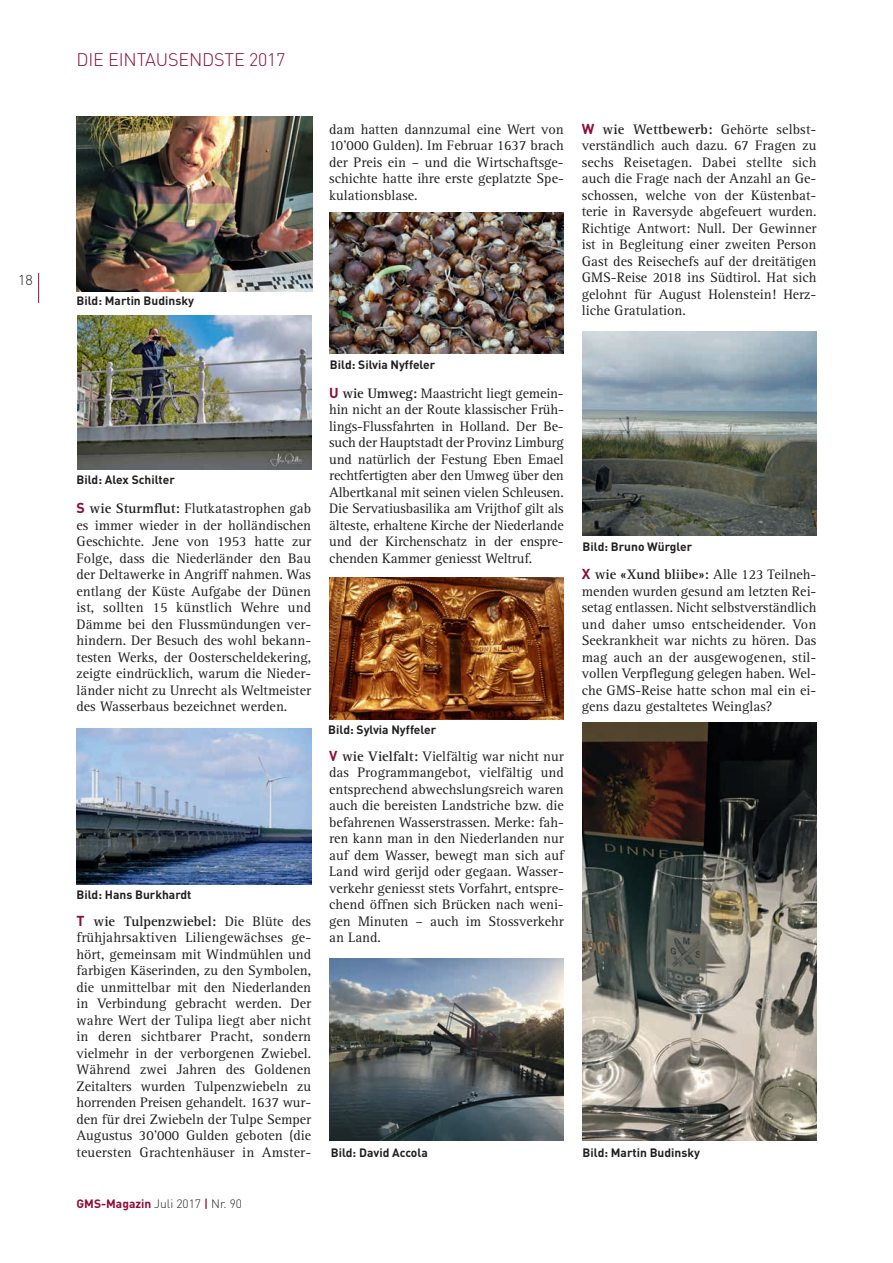
<style>
.page{position:relative;width:893px;height:1263px;background:#fff}
.page>*{position:absolute;margin:0;border:0;box-sizing:border-box;transform-origin:0 0}
.t1{font:300 18px "DIN";letter-spacing:-.01em;color:#8d0d3a}
.t2{font:14.25px/16.5px "Rotis Serif";color:#231f20;text-align:justify}
.t3{font:300 14.25px "DIN";color:#231f20}
.t4{font:700 12px "DIN";color:#231f20}
.t5{font:300 12px "DIN";color:#231f20}
.s1{font-family:"DIN";font-weight:700;color:#8d0d3a}
.s2{font-weight:700}
.s3{font-weight:700;color:#8d0d3a}
.s4{font-weight:500;color:#8d0d3a}
</style>
<div class="page">
<hr style="left:38px;top:273px;width:1px;height:30px;background:#8d0d3a">
<img style="left:77px;top:117px;width:235px;height:175px">
<img style="left:77px;top:315px;width:234px;height:155px">
<img style="left:77px;top:728px;width:234px;height:156px">
<img style="left:329px;top:213px;width:234px;height:140px">
<img style="left:329px;top:577px;width:234px;height:142px">
<img style="left:329px;top:959px;width:235px;height:181px">
<img style="left:583px;top:332px;width:233px;height:204px">
<img style="left:583px;top:723px;width:233px;height:417px">
<p class="t3" style="left:18px;top:271px;width:16px">18</p>
<p class="t1" style="left:77px;top:48px;width:211px">DIE EINTAUSENDSTE 2017</p>
<p class="t4" style="left:77px;top:293px;width:119px">Bild: Martin Budinsky</p>
<p class="t2" style="left:329px;top:121px;width:236px">dam hatten dannzumal eine Wert von 10'000 Gulden). Im Februar 1637 brach der Preis ein – und die Wirtschaftsge&shy;schichte hatte ihre erste geplatzte Spe&shy;kulationsblase.</p>
<p class="t2" style="left:582px;top:121px;width:236px"><span class="s1">W</span> <span class="s2">wie Wettbewerb:</span> Gehörte selbst&shy;verständlich auch dazu. 67 Fragen zu sechs Reisetagen. Dabei stellte sich auch die Frage nach der Anzahl an Ge&shy;schossen, welche von der Küstenbat&shy;terie in Raversyde abgefeuert wurden.<br>Richtige Antwort: Null. Der Gewinner ist in Begleitung einer zweiten Person Gast des Reisechefs auf der dreitätigen GMS-Reise 2018 ins Südtirol. Hat sich gelohnt für August Holenstein! Herz&shy;liche Gratulation.</p>
<p class="t4" style="left:77px;top:472px;width:100px">Bild: Alex Schilter</p>
<p class="t2" style="left:77px;top:500px;width:236px"><span class="s1">S</span> <span class="s2">wie Sturmflut:</span> Flutkatastrophen gab es immer wieder in der holländischen Geschichte. Jene von 1953 hatte zur Folge, dass die Niederländer den Bau der Deltawerke in Angriff nahmen. Was entlang der Küste Aufgabe der Dünen ist, sollten 15 künstlich Wehre und Dämme bei den Flussmündungen ver&shy;hindern. Der Besuch des wohl bekann&shy;testen Werks, der Oosterscheldekering, zeigte eindrücklich, warum die Nieder&shy;länder nicht zu Unrecht als Weltmeister des Wasserbaus bezeichnet werden.</p>
<p class="t4" style="left:77px;top:887px;width:116px">Bild: Hans Burkhardt</p>
<p class="t2" style="left:77px;top:913px;width:236px"><span class="s1">T</span> <span class="s2">wie Tulpenzwiebel:</span> Die Blüte des frühjahrsaktiven Liliengewächses ge&shy;hört, gemeinsam mit Windmühlen und farbigen Käserinden, zu den Symbolen, die unmittelbar mit den Niederlanden in Verbindung gebracht werden. Der wahre Wert der Tulipa liegt aber nicht in deren sichtbarer Pracht, sondern vielmehr in der verborgenen Zwiebel.<br>Während zwei Jahren des Goldenen Zeitalters wurden Tulpenzwiebeln zu horrenden Preisen gehandelt. 1637 wur&shy;den für drei Zwiebeln der Tulpe Semper Augustus 30'000 Gulden geboten (die teuersten Grachtenhäuser in Amster-</p>
<p class="t5" style="left:77px;top:1197px;width:167px"><span class="s3">GMS-Magazin</span> Juli 2017 <span class="s4">|</span> Nr. 90</p>
<p class="t4" style="left:330px;top:356px;width:107px">Bild: Silvia Nyffeler</p>
<p class="t2" style="left:329px;top:385px;width:236px"><span class="s1">U</span> <span class="s2">wie Umweg:</span> Maastricht liegt gemein&shy;hin nicht an der Route klassischer Früh&shy;lings-Flussfahrten in Holland. Der Be&shy;such der Hauptstadt der Provinz Limburg und natürlich der Festung Eben Emael rechtfertigten aber den Umweg über den Albertkanal mit seinen vielen Schleusen.<br>Die Servatiusbasilika am Vrijthof gilt als älteste, erhaltene Kirche der Niederlande und der Kirchenschatz in der enspre&shy;chenden Kammer geniesst Weltruf.</p>
<p class="t4" style="left:328px;top:722px;width:109px">Bild: Sylvia Nyffeler</p>
<p class="t2" style="left:329px;top:748px;width:236px;text-align:left"><span class="s1">V</span> <span class="s2">wie Vielfalt:</span> Vielfältig war nicht nur das Programmangebot, vielfältig und entsprechend abwechslungsreich waren auch die bereisten Landstriche bzw. die befahrenen Wasserstrassen. Merke: fah-- ren kann man in den Niederlanden nur auf dem Wasser, bewegt man sich auf Land wird gerijd oder gegaan. Wasser&shy;verkehr geniesst stets Vorfahrt, entspre&shy;chend öffnen sich Brücken nach weni&shy;gen Minuten – auch im Stossverkehr an Land.</p>
<p class="t4" style="left:583px;top:538px;width:111px">Bild: Bruno Würgler</p>
<p class="t2" style="left:582px;top:567px;width:236px"><span class="s1">X</span> <span class="s2">wie «Xund bliibe»:</span> Alle 123 Teilneh&shy;menden wurden gesund am letzten Rei&shy;setag entlassen. Nicht selbstverständlich und daher umso entscheidender. Von Seekrankheit war nichts zu hören. Das mag auch an der ausgewogenen, stil&shy;vollen Verpflegung gelegen haben. Wel&shy;che GMS-Reise hatte schon mal ein ei&shy;gens dazu gestaltetes Weinglas?</p>
<p class="t4" style="left:331px;top:1145px;width:98px">Bild: David Accola</p>
<p class="t4" style="left:583px;top:1145px;width:119px">Bild: Martin Budinsky</p>
</div>
